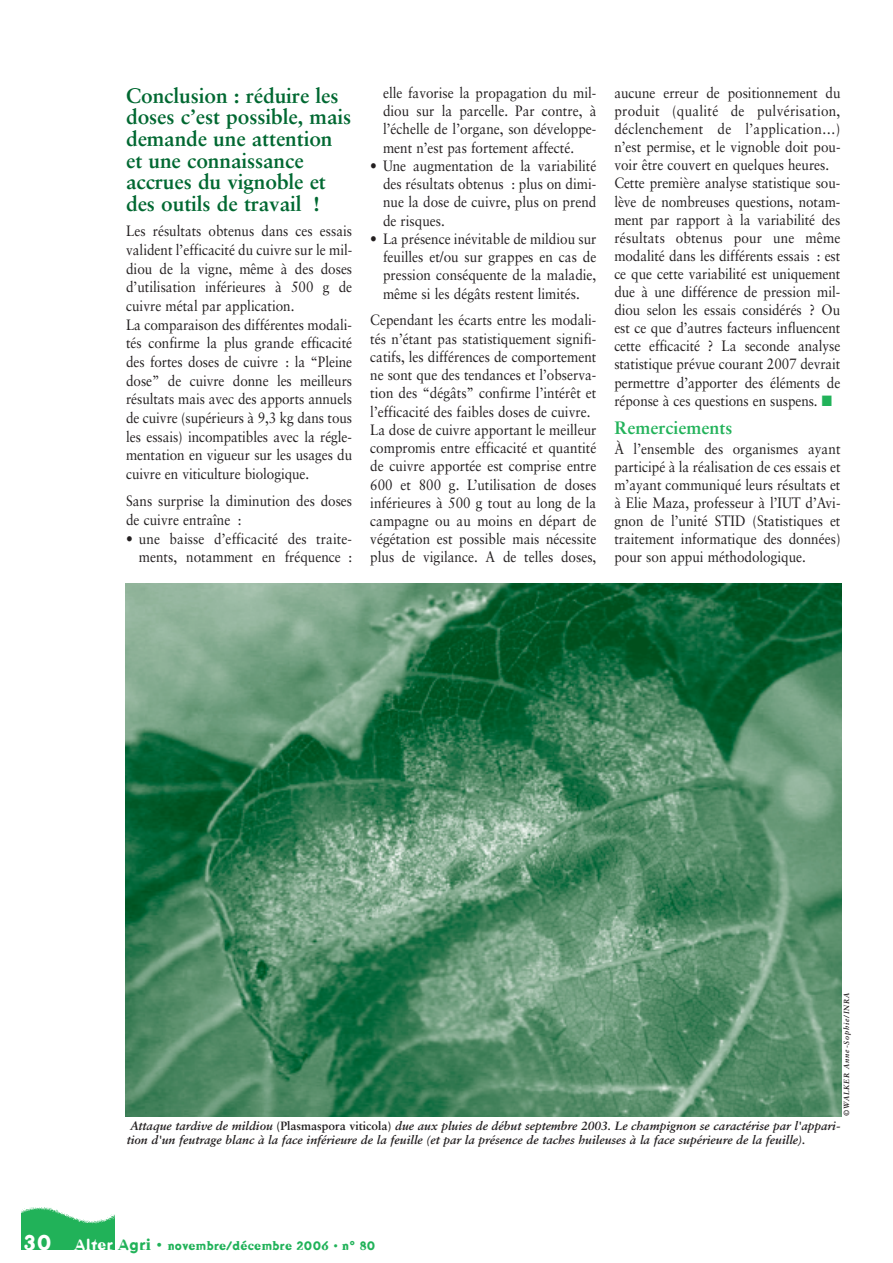
<style>
.page{position:relative;width:893px;height:1263px;background:#fff}
.page>*{position:absolute;margin:0;border:0;box-sizing:border-box;transform-origin:0 0}
.t1{font:700 21px/21.8px "Sabon";letter-spacing:-.005em;color:#006831}
.t2{font:700 18px "Sabon";color:#21b259}
.t3{font:15px/18.1px "Sabon";color:#231f20;scale:.9 1}
.t4{font:italic 700 12px/13.5px "Sabon";color:#231f20}
.t5{font:700 12px "Dead History";letter-spacing:.03em;color:#21b259}
.t6{font:italic 700 7.5px "Sabon";letter-spacing:.11em;color:#231f20}
.s1{color:#21b259}
.s2{font-style:normal}
.s3{font-size:21px;color:#fff}
.s4{font-size:15px;color:#fff}
.s5{font-size:15px}
</style>
<div class="page">
<img style="left:21px;top:1207px;width:93px;height:43px">
<img style="left:125px;top:584px;width:717px;height:533px">
<h1 class="t1" style="left:126px;top:86px;width:227px">Conclusion : réduire les doses c’est possible, mais demande une attention et une connaissance accrues du vignoble et des outils de travail !</h1>
<p class="t3" style="left:126px;top:223px;width:253px;line-height:18.8px">Les résultats obtenus dans ces essais valident l’efficacité du cuivre sur le mil&shy;diou de la vigne, même à des doses d’utilisation inférieures à 500 g de cuivre métal par application.<br>La comparaison des différentes modali&shy;tés confirme la plus grande efficacité des fortes doses de cuivre : la “Pleine dose” de cuivre donne les meilleurs résultats mais avec des apports annuels de cuivre (supérieurs à 9,3 kg dans tous les essais) incompatibles avec la régle&shy;mentation en vigueur sur les usages du cuivre en viticulture biologique.</p>
<p class="t3" style="left:126px;top:493px;width:253px;line-height:18.8px">Sans surprise la diminution des doses de cuivre entraîne :</p>
<p class="t3" style="left:126px;top:530px;width:253px;line-height:18.8px;text-align:right">• une baisse d’efficacité des traite&shy;ments, notamment en fréquence :</p>
<p class="t3" style="left:383px;top:85px;width:239px;text-align:justify">elle favorise la propagation du mil&shy;diou sur la parcelle. Par contre, à l’échelle de l’organe, son développe&shy;ment n’est pas fortement affecté.</p>
<p class="t3" style="left:383px;top:158px;width:239px;text-align:justify;text-indent:-13px">• Une augmentation de la variabilité des résultats obtenus : plus on dimi&shy;nue la dose de cuivre, plus on prend de risques.</p>
<p class="t3" style="left:383px;top:231px;width:239px;text-align:justify;text-indent:-13px">• La présence inévitable de mildiou sur feuilles et/ou sur grappes en cas de pression conséquente de la maladie, même si les dégâts restent limités.</p>
<p class="t3" style="left:370px;top:312px;width:253px">Cependant les écarts entre les modali&shy;tés n’étant pas statistiquement signifi&shy;catifs, les différences de comportement ne sont que des tendances et l’observa&shy;tion des “dégâts” confirme l’intérêt et l’efficacité des faibles doses de cuivre.<br>La dose de cuivre apportant le meilleur compromis entre efficacité et quantité de cuivre apportée est comprise entre 600 et 800 g. L’utilisation de doses inférieures à 500 g tout au long de la campagne ou au moins en départ de végétation est possible mais nécessite plus de vigilance. A de telles doses,</p>
<p class="t3" style="left:614px;top:85px;width:253px">aucune erreur de positionnement du produit (qualité de pulvérisation, déclenchement de l’application…) n’est permise, et le vignoble doit pou&shy;voir être couvert en quelques heures.<br>Cette première analyse statistique sou&shy;lève de nombreuses questions, notam&shy;ment par rapport à la variabilité des résultats obtenus pour une même modalité dans les différents essais : est ce que cette variabilité est uniquement due à une différence de pression mil&shy;diou selon les essais considérés ? Ou est ce que d’autres facteurs influencent cette efficacité ? La seconde analyse statistique prévue courant 2007 devrait permettre d’apporter des éléments de réponse à ces questions en suspens. <span class="s1">■</span></p>
<p class="t2" style="left:614px;top:420px;width:119px">Remerciements</p>
<p class="t3" style="left:614px;top:441px;width:253px;text-align:justify">À l’ensemble des organismes ayant participé à la réalisation de ces essais et m’ayant communiqué leurs résultats et à Elie Maza, professeur à l’IUT d’Avi&shy;gnon de l’unité STID (Statistiques et traitement informatique des données) pour son appui méthodologique.</p>
<p class="t6" style="left:843px;top:1116px;width:125px;rotate:-90deg">©WALKER Anne-Sophie/INRA</p>
<p class="t4" style="left:127px;top:1120px;width:715px">Attaque tardive de mildiou <span class="s2">(Plasmaspora viticola)</span> due aux pluies de début septembre 2003. Le champignon se caractérise par l'appari&shy;tion d'un feutrage blanc à la face inférieure de la feuille (et par la présence de taches huileuses à la face supérieure de la feuille).</p>
<p class="t5" style="left:24px;top:1238px;width:353px"><span class="s3">30</span> <span class="s4">Alter</span> <span class="s5">Agri •</span> novembre/décembre 2006 • n° 80</p>
</div>
